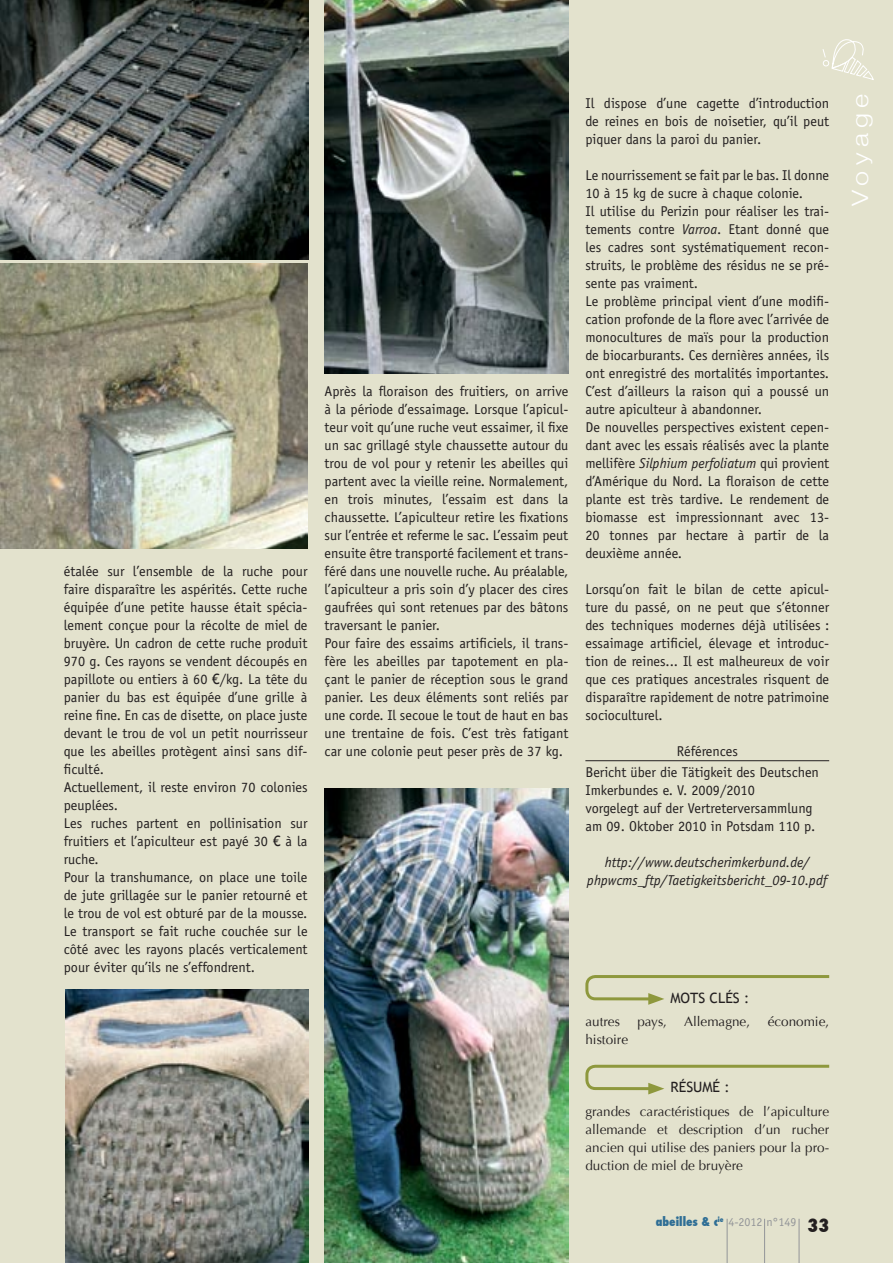
<style>
.page{position:relative;width:893px;height:1263px;background:#fff}
.page>*{position:absolute;margin:0;border:0;box-sizing:border-box;transform-origin:0 0}
.t1{font:300 22.5px "Helvetica Neue";letter-spacing:.2em;color:#fff;scale:1.2 1}
.t2{font:800 condensed 18px "Futura";color:#231f20}
.t3{font:14.25px/18px "Officina Sans";color:#231f20;text-align:justify}
.t4{font:italic 14.25px/18px "Officina Sans";color:#231f20;text-align:center}
.t5{font:14.25px "Trebuchet MS";color:#231f20}
.t6{font:13.5px/18px "Optima";color:#231f20;text-align:justify}
.t7{font:12px "Officina Sans";color:#939598}
.s1{font-family:"Trebuchet MS"}
.s2{font-style:italic}
.s3{font-family:"Futura";font-weight:800;font-stretch:condensed;color:#2f6e95}
</style>
<div class="page">
<div style="left:0;top:0;width:893px;height:590px;background:#e3e2cd"></div>
<div style="left:0;top:590px;width:893px;height:673px;background:#e3e2cd"></div>
<hr style="left:585px;top:760px;width:244px;height:1px;background:#231f20">
<img style="left:0;top:0;width:309px;height:259px">
<img style="left:0;top:263px;width:308px;height:286px">
<img style="left:65px;top:990px;width:243px;height:273px">
<img style="left:325px;top:0;width:243px;height:373px">
<img style="left:325px;top:789px;width:243px;height:474px">
<hr style="left:727px;top:1219px;width:1px;height:44px;background:#939598">
<hr style="left:764px;top:1219px;width:1px;height:44px;background:#939598">
<hr style="left:799px;top:1219px;width:1px;height:44px;background:#939598">
<svg style="left:584px;top:973px;width:248px;height:32px;background:#d7d8b9"></svg>
<svg style="left:584px;top:1063px;width:248px;height:31px;background:#d7d7b9"></svg>
<svg style="left:822px;top:39px;width:52px;height:41px"></svg>
<p class="t3" style="left:64px;top:562px;width:245px">étalée sur l’ensemble de la ruche pour faire disparaître les aspérités. Cette ruche équipée d’une petite hausse était spécia&shy;lement conçue pour la récolte de miel de bruyère. Un cadron de cette ruche produit 970 g. Ces rayons se vendent découpés en papillote ou entiers à 60 <span class="s1">€</span>/kg. La tête du panier du bas est équipée d’une grille à reine fine. En cas de disette, on place juste devant le trou de vol un petit nourrisseur que les abeilles protègent ainsi sans dif&shy;ficulté.</p>
<p class="t3" style="left:64px;top:778px;width:245px">Actuellement, il reste environ 70 colonies peuplées.</p>
<p class="t3" style="left:64px;top:814px;width:245px">Les ruches partent en pollinisation sur fruitiers et l’apiculteur est payé 30 <span class="s1">€</span> à la ruche.</p>
<p class="t3" style="left:64px;top:868px;width:245px">Pour la transhumance, on place une toile de jute grillagée sur le panier retourné et le trou de vol est obturé par de la mousse.<br>Le transport se fait ruche couchée sur le côté avec les rayons placés verticalement pour éviter qu’ils ne s’effondrent.</p>
<p class="t3" style="left:325px;top:382px;width:245px">Après la floraison des fruitiers, on arrive à la période d’essaimage. Lorsque l’apicul&shy;teur voit qu’une ruche veut essaimer, il fixe un sac grillagé style chaussette autour du trou de vol pour y retenir les abeilles qui partent avec la vieille reine. Normalement, en trois minutes, l’essaim est dans la chaussette. L’apiculteur retire les fixations sur l’entrée et referme le sac. L’essaim peut ensuite être transporté facilement et trans&shy;féré dans une nouvelle ruche. Au préalable, l’apiculteur a pris soin d’y placer des cires gaufrées qui sont retenues par des bâtons traversant le panier.</p>
<p class="t3" style="left:325px;top:634px;width:245px">Pour faire des essaims artificiels, il trans&shy;fère les abeilles par tapotement en pla&shy;çant le panier de réception sous le grand panier. Les deux éléments sont reliés par une corde. Il secoue le tout de haut en bas une trentaine de fois. C’est très fatigant car une colonie peut peser près de 37 kg.</p>
<p class="t3" style="left:585px;top:94px;width:245px">Il dispose d’une cagette d’introduction de reines en bois de noisetier, qu’il peut piquer dans la paroi du panier.</p>
<p class="t3" style="left:585px;top:166px;width:245px">Le nourrissement se fait par le bas. Il donne<br>10 à 15 kg de sucre à chaque colonie.</p>
<p class="t3" style="left:585px;top:202px;width:245px">Il utilise du Perizin pour réaliser les trai&shy;tements contre <span class="s2">Varroa</span>. Etant donné que les cadres sont systématiquement recon&shy;struits, le problème des résidus ne se pré&shy;sente pas vraiment.</p>
<p class="t3" style="left:585px;top:292px;width:245px">Le problème principal vient d’une modifi&shy;cation profonde de la flore avec l’arrivée de monocultures de maïs pour la production de biocarburants. Ces dernières années, ils ont enregistré des mortalités importantes.<br>C’est d’ailleurs la raison qui a poussé un autre apiculteur à abandonner.</p>
<p class="t3" style="left:585px;top:418px;width:245px">De nouvelles perspectives existent cepen&shy;dant avec les essais réalisés avec la plante mellifère <span class="s2">Silphium perfoliatum</span> qui provient d’Amérique du Nord. La floraison de cette plante est très tardive. Le rendement de biomasse est impressionnant avec 13- 20 tonnes par hectare à partir de la deuxième année.</p>
<p class="t3" style="left:585px;top:580px;width:245px">Lorsqu’on fait le bilan de cette apicul&shy;ture du passé, on ne peut que s’étonner des techniques modernes déjà utilisées : essaimage artificiel, élevage et introduc&shy;tion de reines... Il est malheureux de voir que ces pratiques ancestrales risquent de disparaître rapidement de notre patrimoine socioculturel.</p>
<p class="t3" style="left:677px;top:742px;width:63px">Références</p>
<p class="t3" style="left:585px;top:763px;width:235px">Bericht über die Tätigkeit des Deutschen<br>Imkerbundes e. V. 2009/2010</p>
<p class="t3" style="left:585px;top:799px;width:232px">vorgelegt auf der Vertreterversammlung am 09. Oktober 2010 in Potsdam 110 p.</p>
<p class="t4" style="left:587px;top:853px;width:242px">http://www.deutscherimkerbund.de/ phpwcms_ftp/Taetigkeitsbericht_09-10.pdf</p>
<p class="t5" style="left:670px;top:989px;width:80px">MOTS CLÉS :</p>
<p class="t6" style="left:585px;top:1013px;width:36px">autres</p>
<p class="t6" style="left:637px;top:1013px;width:31px">pays,</p>
<p class="t6" style="left:684px;top:1013px;width:68px">Allemagne,</p>
<p class="t6" style="left:768px;top:1013px;width:63px">économie,</p>
<p class="t6" style="left:585px;top:1031px;width:44px">histoire</p>
<p class="t5" style="left:670px;top:1079px;width:61px">RÉSUMÉ :</p>
<p class="t6" style="left:585px;top:1103px;width:245px">grandes caractéristiques de l’apiculture allemande et description d’un rucher ancien qui utilise des paniers pour la pro&shy;duction de miel de bruyère</p>
<p class="t7" style="left:656px;top:1215px;width:142px"><span class="s3">abeilles &amp; c</span><sup>ie</sup> 4-2012 n°149</p>
<p class="t2" style="left:807px;top:1213px;width:23px">33</p>
<p class="t1" style="left:846px;top:206px;width:95px;rotate:-90deg">Voyage</p>
</div>
